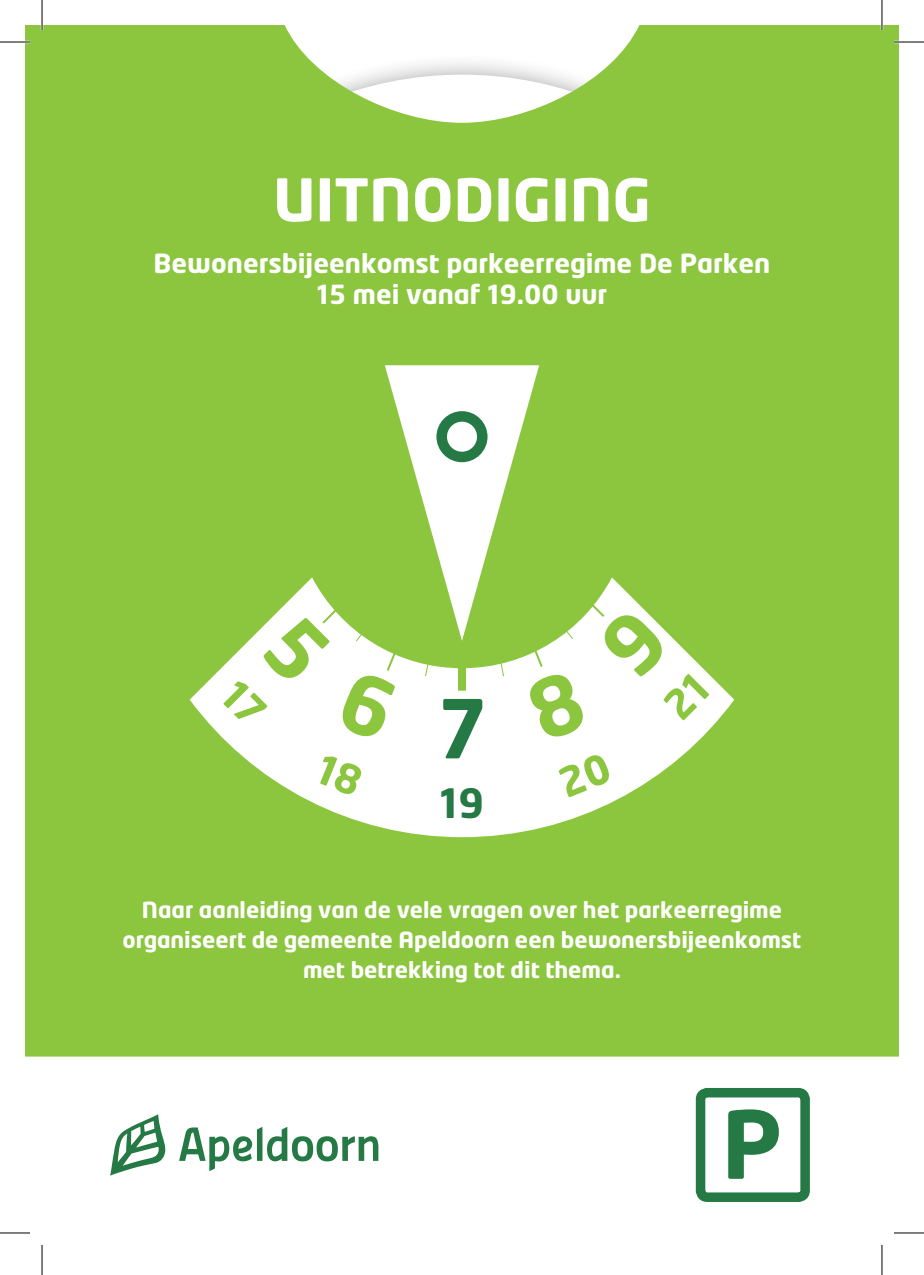
<style>
.page{position:relative;width:924px;height:1275px;background:#fff}
.page>*{position:absolute;margin:0;border:0;box-sizing:border-box;transform-origin:0 0}
.t1{font:700 92.2px "Neo Tech";color:#247945}
.t2{font:700 80px "Neo Tech";color:#247945}
.t3{font:700 58px "Neo Tech";color:#fff}
.t4{font:700 40px "Neo Tech";color:#247945}
.t5{font:700 26px/31.2px "Neo Tech";color:#fff;text-align:center}
.t6{font:700 22px/30px "Neo Tech";color:#fff;text-align:center}
</style>
<div class="page">
<div style="left:25px;top:25px;width:873px;height:1031px;background:#8bc63e"></div>
<svg style="left:190px;top:577px;width:544px;height:260px"></svg>
<svg style="left:179px;top:1126px;width:199px;height:45px"></svg>
<svg style="left:110px;top:1114px;width:55px;height:61px"></svg>
<div style="left:695px;top:1088px;width:114px;height:114px;border:10px solid #247945;border-radius:7px"></div>
<hr style="left:0;top:41px;width:30px;height:2px;background:#fff">
<hr style="left:893px;top:41px;width:30px;height:2px;background:#fff">
<hr style="left:41px;top:0;width:2px;height:30px;background:#fff">
<hr style="left:880px;top:0;width:2px;height:30px;background:#fff">
<hr style="left:0;top:42px;width:30px;height:1px;background:#000">
<hr style="left:893px;top:42px;width:30px;height:1px;background:#000">
<hr style="left:0;top:1232px;width:30px;height:1px;background:#000">
<hr style="left:893px;top:1232px;width:30px;height:1px;background:#000">
<hr style="left:42px;top:0;width:1px;height:30px;background:#000">
<hr style="left:42px;top:1245px;width:1px;height:30px;background:#000">
<hr style="left:881px;top:0;width:1px;height:30px;background:#000">
<hr style="left:881px;top:1245px;width:1px;height:30px;background:#000">
<svg style="left:557px;top:752px;width:55px;height:45px"></svg>
<svg style="left:315px;top:754px;width:48px;height:43px"></svg>
<svg style="left:219px;top:365px;width:490px;height:377px"></svg>
<p class="t3" style="left:273px;top:176px;width:379px">UITNODIGING</p>
<p class="t5" style="left:153px;top:249px;width:618px">Bewonersbijeenkomst parkeerregime De Parken<br>15 mei vanaf 19.00 uur</p>
<p class="t2" style="left:438px;top:696px;width:49px">7</p>
<p class="t4" style="left:439px;top:787px;width:46px">19</p>
<p class="t6" style="left:123px;top:896px;width:680px">Naar aanleiding van de vele vragen over het parkeerregime organiseert de gemeente Apeldoorn een bewonersbijeenkomst met betrekking tot dit thema.</p>
<p class="t1" style="left:721px;top:1106px;width:62px">P</p>
</div>
